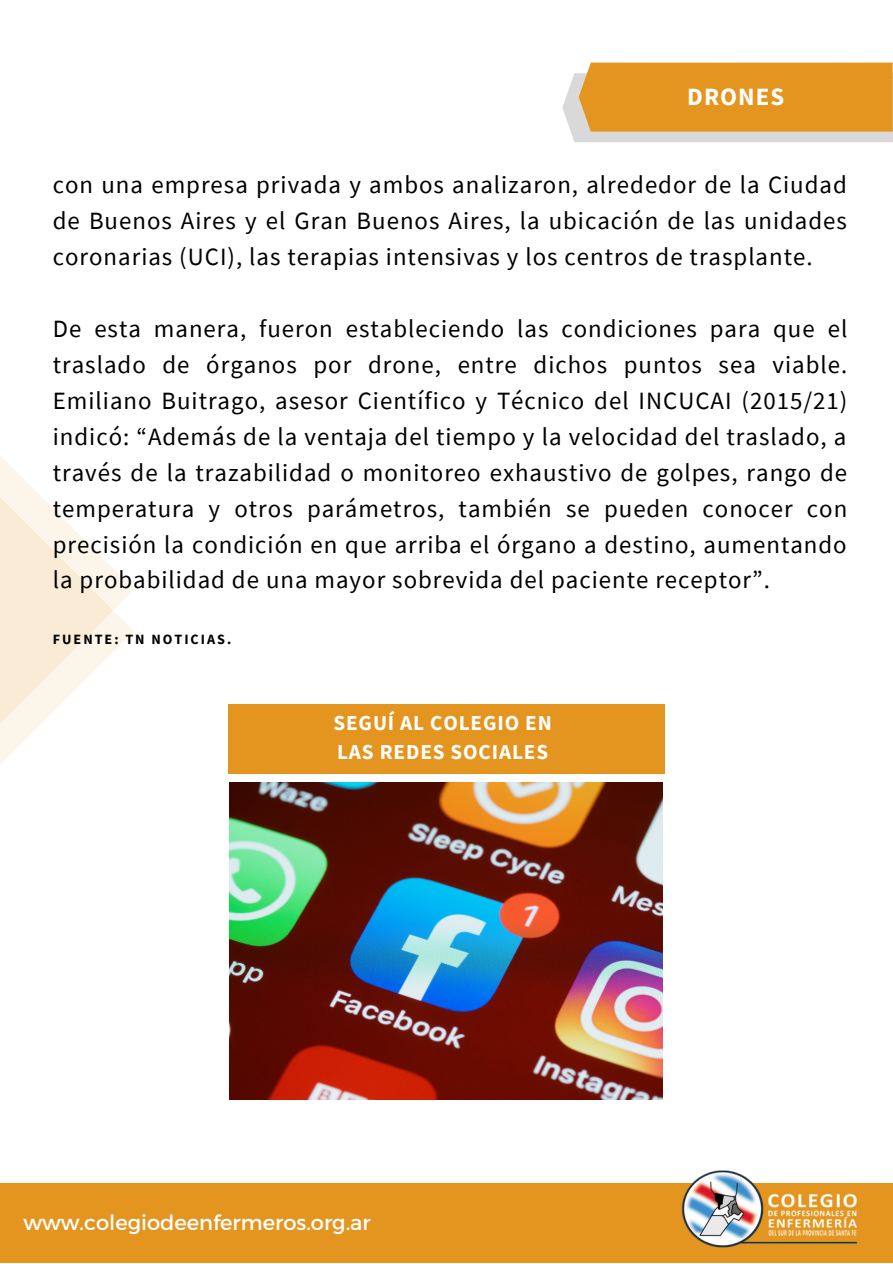
<style>
.page{position:relative;width:893px;height:1264px;background:#fff}
.page>*{position:absolute;margin:0;border:0;box-sizing:border-box;transform-origin:0 0}
.t1{font:24.9px/36px "Source Sans Pro";letter-spacing:.04em;color:#000;text-align:justify}
.t2{font:700 24.9px "Source Sans Pro";letter-spacing:.04em;color:#fff}
.t3{font:700 21.15px/28.8px "Source Sans Pro";letter-spacing:.04em;color:#fff}
.t4{font:21px "Montserrat";color:#fff}
.t5{font:700 14.1px "Source Sans Pro";letter-spacing:.14em;color:#000}
</style>
<div class="page">
<div style="left:0;top:1183px;width:892px;height:79px;background:#e4951f"></div>
<img style="left:682px;top:1170px;width:175px;height:78px">
<svg style="left:562px;top:63px;width:330px;height:79px;background:#e3a345"></svg>
<div style="left:0;top:455px;width:134px;height:268px;background:linear-gradient(to right,#fdfaf4,#fff)"></div>
<svg style="left:0;top:497px;width:134px;height:268px"></svg>
<div style="left:228px;top:704px;width:436px;height:69px;background:#e4951f"></div>
<img style="left:230px;top:782px;width:432px;height:317px">
<p class="t2" style="left:687px;top:80px;width:98px">DRONES</p>
<p class="t1" style="left:53px;top:166px;width:795px">con una empresa privada y ambos analizaron, alrededor de la Ciudad de Buenos Aires y el Gran Buenos Aires, la ubicación de las unidades coronarias (UCI), las terapias intensivas y los centros de trasplante.</p>
<p class="t1" style="left:53px;top:310px;width:796px">De esta manera, fueron estableciendo las condiciones para que el traslado de órganos por drone, entre dichos puntos sea viable.<br>Emiliano Buitrago, asesor Científico y Técnico del INCUCAI (2015/21) indicó: “Además de la ventaja del tiempo y la velocidad del traslado, a través de la trazabilidad o monitoreo exhaustivo de golpes, rango de temperatura y otros parámetros, también se pueden conocer con precisión la condición en que arriba el órgano a destino, aumentando la probabilidad de una mayor sobrevida del paciente receptor”.</p>
<p class="t5" style="left:53px;top:630px;width:180px">FUENTE: TN NOTICIAS.</p>
<p class="t3" style="left:333px;top:708px;width:220px">SEGUÍ AL COLEGIO EN<br>LAS REDES SOCIALES</p>
<p class="t4" style="left:23px;top:1208px;width:349px">www.colegiodeenfermeros.org.ar</p>
</div>
